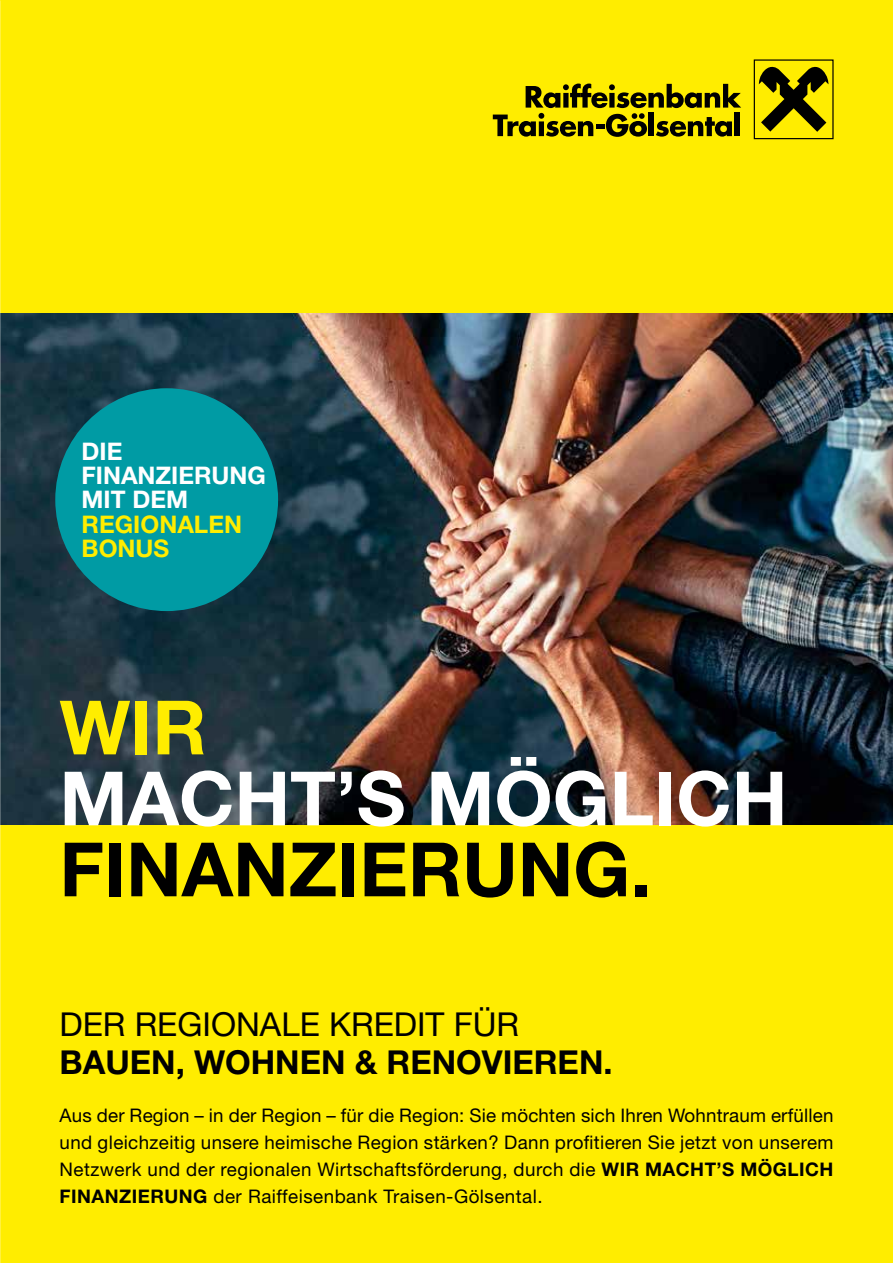
<style>
.page{position:relative;width:893px;height:1263px;background:#ffed00}
.page>*{position:absolute;margin:0;border:0;box-sizing:border-box;transform-origin:0 0}
.t1{font:700 75px "Helvetica Neue LT Std";color:#fff}
.t2{font:700 75px "Helvetica Neue LT Std";color:#000}
.t3{font:700 75px "Helvetica Neue LT Std";color:#ffed00}
.t4{font:700 33px "Helvetica Neue LT Std";color:#000}
.t5{font:33px "Helvetica Neue LT Std";color:#000}
.t6{font:700 24.3px/24.3px "Helvetica Neue LT Std";color:#fff}
.t7{font:700 24.3px/24.3px "Helvetica Neue LT Std";color:#ffed00}
.t8{font:18.75px/27px "Helvetica Neue LT Std";letter-spacing:.025em;color:#000;text-align:justify}
.s1{font-weight:700}
</style>
<div class="page">
<img style="left:1px;top:313px;width:892px;height:512px">
<img style="left:0;top:0;width:1px;height:1263px">
<div style="left:55px;top:388px;width:223px;height:223px;background:#009ba4;border-radius:50%"></div>
<svg style="left:759px;top:66px;width:69px;height:66px"></svg>
<div style="left:754px;top:59px;width:80px;height:80px;border:1px solid #000"></div>
<svg style="left:493px;top:84px;width:248px;height:53px"></svg>
<div style="left:735px;top:112px;width:5px;height:24px;background:#000"></div>
<p class="t6" style="left:82px;top:438px;width:186px">DIE<br>FINANZIERUNG<br>MIT DEM</p>
<p class="t7" style="left:82px;top:511px;width:162px">REGIONALEN<br>BONUS</p>
<h1 class="t3" style="left:60px;top:681px;width:149px">WIR</h1>
<h1 class="t1" style="left:60px;top:752px;width:729px">MACHT’S MÖGLICH</h1>
<h1 class="t2" style="left:60px;top:823px;width:593px">FINANZIERUNG.</h1>
<h2 class="t5" style="left:60px;top:1004px;width:461px">DER REGIONALE KREDIT FÜR</h2>
<h2 class="t4" style="left:60px;top:1042px;width:555px">BAUEN, WOHNEN &amp; RENOVIEREN.</h2>
<p class="t8" style="left:60px;top:1102px;width:775px">Aus der Region – in der Region – für die Region: Sie möchten sich Ihren Wohntraum erfüllen und gleichzeitig unsere heimische Region stärken? Dann profitieren Sie jetzt von unserem Netzwerk und der regionalen Wirtschaftsförderung, durch die <span class="s1">WIR MACHT’S MÖGLICH FINANZIERUNG</span> der Raiffeisenbank Traisen-Gölsental.</p>
</div>
